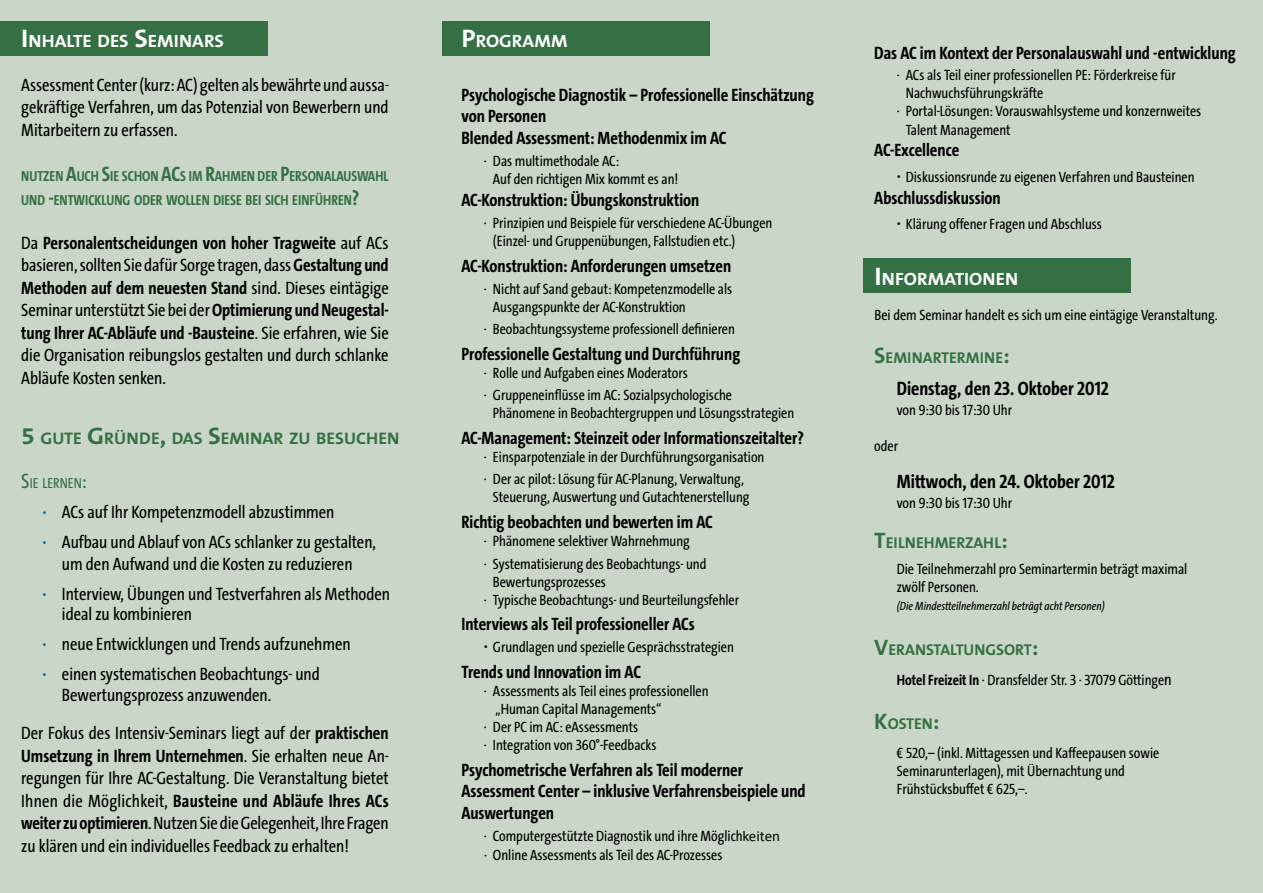
<style>
.page{position:relative;width:1263px;height:893px;background:#cad7c8}
.page>*{position:absolute;margin:0;border:0;box-sizing:border-box;transform-origin:0 0}
.t1{font:700 19.5px "The Sans Cd LF7";color:#000}
.t2{font:18px/22.5px "The Sans Cd LF5";color:#000}
.t3{font:700 18px/21.6px "The Sans Cd LF7";color:#000}
.t4{font:700 17.85px "The Sans B7";color:#fff;scale:1.05 1}
.t5{font:700 16.8px "The Sans B7";color:#347044;scale:1.05 1}
.t6{font:700 15.75px "The Sans B7";color:#347044}
.t7{font:15px/18px "The Sans Cd LF5";color:#000}
.t8{font:700 14.7px/24px "The Sans Cd LF7";color:#347044}
.t9{font:14.7px "The Sans Cd LF5";letter-spacing:.005em;color:#347044}
.t10{font:italic 12px "The Sans Cd LF5 i";color:#000}
.s1{font-size:25.5px}
.s2{font-family:"The Sans Cd LF7";font-weight:700;font-size:18px}
.s3{font-size:21px}
.s4{font-family:"The Sans Cd LF5";font-weight:400}
.s5{font-family:"The Sans Cd LF7";font-weight:700}
.s6{font-size:22.5px}
.s7{font-size:16.5px}
.s8{font-family:"Calibri"}
.s9{font-size:24px}
.s10{font-family:"The Sans Cd LF7";font-weight:700;color:#0062a7}
</style>
<div class="page">
<div style="left:0;top:21px;width:268px;height:34px;background:#347044"></div>
<div style="left:863px;top:259px;width:268px;height:34px;background:#347044"></div>
<div style="left:442px;top:21px;width:268px;height:34px;background:#347044"></div>
<p class="t4" style="left:21px;top:32px;width:193px"><span class="s1">I</span>NHALTE DES <span class="s1">S</span>EMI NARS</p>
<p class="t4" style="left:461px;top:32px;width:103px"><span class="s1">P</span>ROGRAMM</p>
<p class="t3" style="left:874px;top:43px;width:363px">Das AC im Kontext der Personalauswahl und -entwicklung</p>
<p class="t7" style="left:897px;top:67px;width:280px">· ACs als Teil einer professionellen PE: Förderkreise für</p>
<p class="t7" style="left:906px;top:85px;width:139px">Nachwuchsführungskräfte</p>
<p class="t7" style="left:897px;top:103px;width:306px">· Portal-Lösungen: Vorauswahlsysteme und konzernweites</p>
<p class="t7" style="left:906px;top:121px;width:106px">Talent Management</p>
<p class="t3" style="left:874px;top:140px;width:87px">AC-Excellence</p>
<p class="t7" style="left:897px;top:169px;width:299px"><span class="s2">·</span> Diskussionsrunde zu eigenen Verfahren und Bausteinen</p>
<p class="t3" style="left:874px;top:187px;width:128px">Abschlussdiskussion</p>
<p class="t7" style="left:897px;top:216px;width:207px"><span class="s2">·</span> Klärung offener Fragen und Abschluss</p>
<p class="t2" style="left:21px;top:74px;width:369px;text-align:justify">Assessment Center (kurz: AC) gelten als bewährte und aussa&shy;gekräftige Verfahren, um das Potenzial von Bewerbern und Mitarbeitern zu erfassen.</p>
<p class="t8" style="left:21px;top:165px;width:369px">NUTZEN <span class="s3">A</span>UCH <span class="s3">S</span>IE SCHON <span class="s3">AC</span>S IM <span class="s3">R</span>AHMEN DER <span class="s3">P</span>ERSONALAUSWAHL<br>UND <span class="s3">-</span>ENTWICKLUNG ODER WOLLEN DIESE BEI SICH EINFÜHREN<span class="s3">?</span></p>
<p class="t3" style="left:21px;top:233px;width:369px"><span class="s4">Da</span> Personalentscheidungen von hoher Tragweite <span class="s4">auf ACs</span></p>
<p class="t2" style="left:21px;top:255px;width:369px">basieren, sollten Sie dafür Sorge tragen, dass <span class="s5">Gestaltung und</span></p>
<p class="t3" style="left:21px;top:278px;width:369px">Methoden auf dem neuesten Stand <span class="s4">sind. Dieses eintägige</span></p>
<p class="t2" style="left:21px;top:300px;width:369px">Seminar unterstützt Sie bei der <span class="s5">Optimierung und Neugestal-</span></p>
<p class="t3" style="left:21px;top:323px;width:369px">tung Ihrer AC-Abläufe und -Bausteine<span class="s4">. Sie erfahren, wie Sie</span></p>
<p class="t2" style="left:21px;top:345px;width:369px">die Organisation reibungslos gestalten und durch schlanke<br>Abläufe Kosten senken.</p>
<p class="t6" style="left:874px;top:350px;width:137px"><span class="s6">S</span>EMI NARTERMI NE<span class="s6">:</span></p>
<h1 class="t1" style="left:897px;top:379px;width:214px">Dienstag, den 23. Oktober 2012</h1>
<p class="t7" style="left:897px;top:402px;width:117px">von 9:30 bis 17:30 Uhr</p>
<p class="t7" style="left:874px;top:438px;width:25px">oder</p>
<h1 class="t1" style="left:897px;top:471px;width:220px">Mittwoch, den 24. Oktober 2012</h1>
<p class="t7" style="left:897px;top:494px;width:117px">von 9:30 bis 17:30 Uhr</p>
<p class="t6" style="left:874px;top:534px;width:135px"><span class="s6">T</span>EI LNEHMERZAHL<span class="s6">:</span></p>
<p class="t7" style="left:897px;top:561px;width:292px">Die Teilnehmerzahl pro Seminartermin beträgt maximal zwölf Personen.</p>
<p class="t10" style="left:897px;top:600px;width:209px">(Die Mindestteilnehmerzahl beträgt acht Personen)</p>
<p class="t6" style="left:874px;top:641px;width:166px"><span class="s6">V</span>ERANSTALTUNGSORT<span class="s6">:</span></p>
<p class="t7" style="left:897px;top:672px;width:276px"><span class="s5">Hotel Freizeit In</span> · Dransfelder Str. 3 · 37079 Göttinge<span class="s7">n</span></p>
<p class="t6" style="left:874px;top:716px;width:67px"><span class="s6">K</span>OSTEN<span class="s6">:</span></p>
<p class="t7" style="left:897px;top:744px;width:264px">€ 520,– (inkl. Mittagessen und Kaffeepausen sowie<br>Seminarunterlagen), mit Übernachtung und<br>Frühstücksbuffet € 625,–.</p>
<p class="t3" style="left:461px;top:84px;width:354px">Psychologische Diagnostik – Professionelle Einschätzung von Personen<br>Blended Assessment: Methodenmix im AC</p>
<p class="t7" style="left:493px;top:153px;width:187px;text-indent:-9px">· Das multimethodale AC:<br>Auf den richtigen Mix kommt es an!</p>
<p class="t3" style="left:461px;top:190px;width:239px">AC-Konstruktion: Übungskonstruktion</p>
<p class="t7" style="left:493px;top:215px;width:281px;text-indent:-9px">· Prinzipien und Beispiele für verschiedene AC-Übungen (Einzel- und Gruppenübungen, Fallstudien etc.)</p>
<p class="t3" style="left:461px;top:256px;width:271px">AC-Konstruktion: Anforderungen umsetzen</p>
<p class="t7" style="left:493px;top:281px;width:241px;text-indent:-9px">· Nicht auf Sand gebaut: Kompetenzmodelle als<br>Ausgangspunkte der AC-Konstruktion</p>
<p class="t7" style="left:484px;top:321px;width:252px">· Beobachtungssysteme professionell definieren</p>
<p class="t3" style="left:461px;top:344px;width:280px">Professionelle Gestaltung und Durchführung</p>
<p class="t7" style="left:484px;top:363px;width:250px;line-height:22.2px">· Rolle und Aufgaben eines Moderators<br>· Gruppeneinflüsse im AC: Sozialpsychologische</p>
<p class="t7" style="left:493px;top:405px;width:303px">Phänomene in Beobachtergruppen und Lösungsstrategien</p>
<p class="t3" style="left:461px;top:428px;width:344px">AC-Management: Steinzeit oder Informationszeitalter?</p>
<p class="t7" style="left:484px;top:447px;width:282px;line-height:22.2px">· Einsparpotenziale in der Durchführungsorganisation · Der ac pilot: Lösung für AC-Planung, Verwaltung,</p>
<p class="t7" style="left:493px;top:489px;width:258px">Steuerung, Auswertung und Gutachtenerstellung</p>
<p class="t3" style="left:461px;top:512px;width:253px">Richtig beobachten und bewerten im AC</p>
<p class="t7" style="left:484px;top:531px;width:224px;line-height:22.2px">· Phänomene selektiver Wahrnehmung<br>· Systematisierung des Beobachtungs- und</p>
<p class="t7" style="left:484px;top:573px;width:257px;text-indent:9px">Bewertungsprozesses<br>· Typische Beobachtungs- und Beurteilungsfehler</p>
<p class="t3" style="left:461px;top:614px;width:235px">Interviews als Teil professioneller ACs</p>
<p class="t7" style="left:484px;top:639px;width:251px"><span class="s2">·</span> Grundlagen und spezielle Gesprächsstrategien</p>
<p class="t3" style="left:461px;top:662px;width:181px">Trends und Innovation im AC</p>
<p class="t7" style="left:484px;top:683px;width:226px">· Assessments als Teil eines professionellen</p>
<p class="t7" style="left:496px;top:701px;width:167px">„Human Capital Managements“</p>
<p class="t7" style="left:484px;top:719px;width:156px">· Der PC im AC: eAssessments</p>
<p class="t7" style="left:484px;top:737px;width:174px">· Integration von 360°-Feedbacks</p>
<p class="t3" style="left:461px;top:760px;width:346px">Psychometrische Verfahren als Teil moderner<br>Assessment Center – inklusive Verfahrensbeispiele und<br>Auswertungen</p>
<p class="t7" style="left:484px;top:826px;width:298px;line-height:19.8px">· Computergestützte Diagnostik und ihre Möglich<span class="s8">keiten ·</span> Online Assessments als Teil des AC-Prozesses</p>
<p class="t4" style="left:875px;top:269px;width:138px"><span class="s1">I</span>NFORMATIONEN</p>
<p class="t7" style="left:875px;top:307px;width:345px">Bei dem Seminar handelt es sich um eine eintägige Veranstaltung.</p>
<p class="t5" style="left:21px;top:430px;width:362px"><span class="s9">5</span> GUTE <span class="s9">G</span>RÜNDE<span class="s9">,</span> DAS <span class="s9">S</span>EMI NAR ZU BESUCHEN</p>
<p class="t9" style="left:21px;top:475px;width:67px"><span class="s3">S</span>IE LERNEN<span class="s3">:</span></p>
<p class="t2" style="left:42px;top:498px;width:335px;line-height:30.2px"><span class="s10">·</span> ACs auf Ihr Kompetenzmodell abzustimmen<br><span class="s10">·</span> Aufbau und Ablauf von ACs schlanker zu gestalten,</p>
<p class="t2" style="left:42px;top:550px;width:349px;line-height:30.2px;text-indent:19px">um den Aufwand und die Kosten zu reduzieren<br><span class="s10">·</span> Interview, Übungen und Testverfahren als Methoden</p>
<p class="t2" style="left:42px;top:599px;width:310px;line-height:30.2px;text-indent:19px">ideal zu kombinieren<br><span class="s10">·</span> neue Entwicklungen und Trends aufzunehmen <span class="s10">·</span> einen systematischen Beobachtungs- und</p>
<p class="t2" style="left:21px;top:677px;width:369px;line-height:38px;text-indent:41px">Bewertungsprozess anzuwenden.<br>Der Fokus des Intensiv-Seminars liegt auf der <span class="s5">praktischen</span></p>
<p class="t3" style="left:21px;top:746px;width:369px">Umsetzung in Ihrem Unternehmen<span class="s4">. Sie erhalten neue An-</span></p>
<p class="t2" style="left:21px;top:768px;width:369px">regungen für Ihre AC-Gestaltung. Die Veranstaltung bietet</p>
<p class="t3" style="left:21px;top:791px;width:369px"><span class="s4">Ihnen die Möglichkeit,</span> Bausteine und Abläufe Ihres ACs</p>
<p class="t2" style="left:21px;top:813px;width:369px"><span class="s5">weiter zu optimieren</span>. Nutzen Sie die Gelegenheit, Ihre Fragen zu klären und ein individuelles Feedback zu erhalten!</p>
</div>
